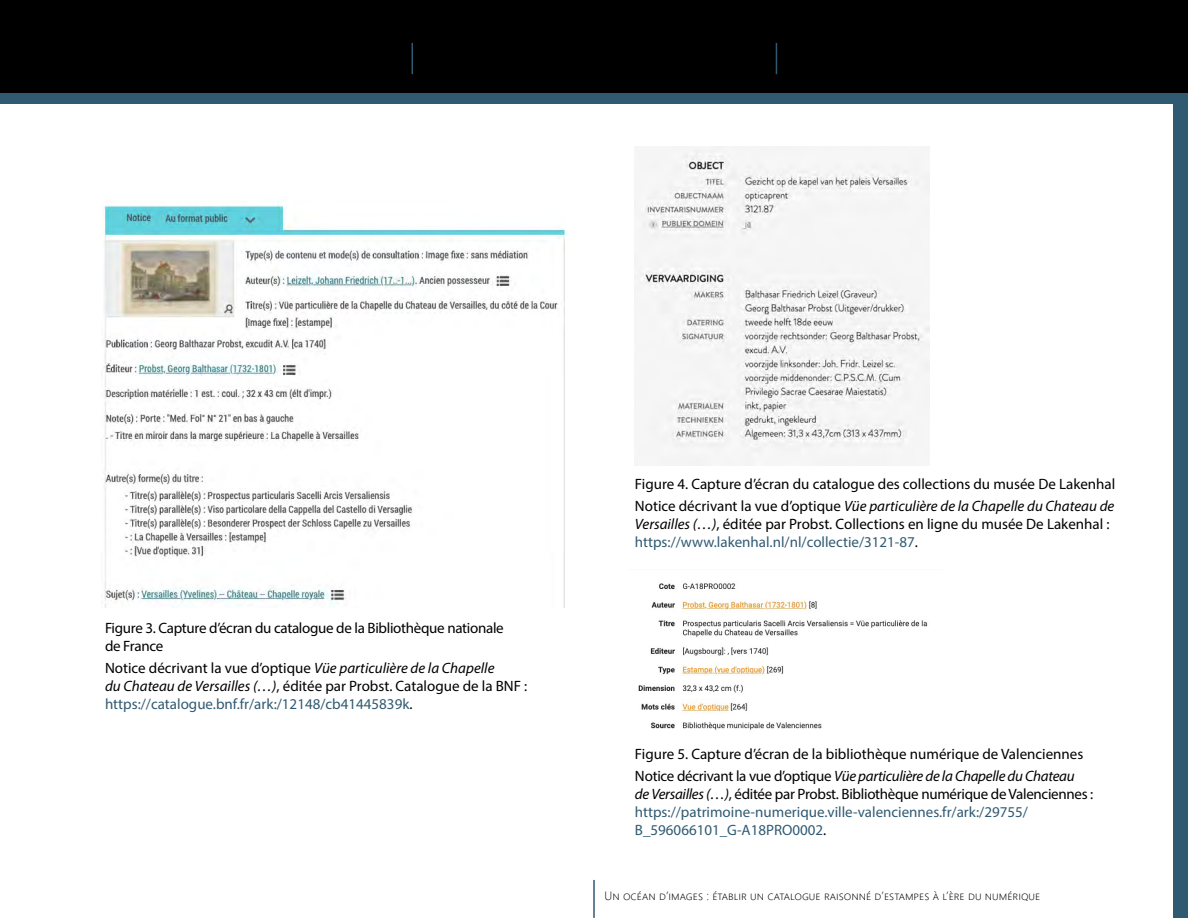
<style>
.page{position:relative;width:1188px;height:918px;background:#fff}
.page>*{position:absolute;margin:0;border:0;box-sizing:border-box;transform-origin:0 0}
.t1{font:15px/18px "Myriad Pro";color:#000}
.t2{font:15px/18px "Myriad Pro";color:#305a72}
.t3{font:15px/18px "Myriad Pro";letter-spacing:-.02em;color:#000}
.t4{font:300 12px "Segoe UI";color:#000}
.s1{font-style:italic}
.s2{color:#305a72}
.s3{font-style:italic;color:#000}
.s4{color:#000}
</style>
<div class="page">
<div style="left:1173px;top:98px;width:15px;height:820px;background:#305a72"></div>
<div style="left:0;top:92px;width:1188px;height:12px;background:#305a72"></div>
<div style="left:0;top:0;width:1188px;height:92px;background:#000"></div>
<hr style="left:593px;top:880px;width:2px;height:38px;background:#305a72">
<hr style="left:776px;top:43px;width:1px;height:31px;background:#305a72">
<hr style="left:411px;top:43px;width:2px;height:31px;background:#305a72">
<img style="left:635px;top:146px;width:295px;height:319px">
<img style="left:101px;top:199px;width:463px;height:408px">
<img style="left:638px;top:583px;width:290px;height:147px">
<p class="t3" style="left:105px;top:619px;width:400px">Figure 3. Capture d’écran du catalogue de la Bibliothèque nationale de France</p>
<p class="t1" style="left:105px;top:659px;width:424px">Notice décrivant la vue d’optique <span class="s1">Vüe particulière de la Chapelle<br>du Chateau de Versailles (…)</span>, éditée par Probst. Catalogue de la BNF : <span class="s2">https://catalogue.bnf.fr/ark:/12148/cb41445839k</span>.</p>
<p class="t1" style="left:635px;top:473px;width:482px;line-height:22.2px">Figure 4. Capture d’écran du catalogue des collections du musée De Lakenhal<br>Notice décrivant la vue d’optique <span class="s1">Vüe particulière de la Chapelle du Chateau de</span></p>
<p class="t1" style="left:635px;top:515px;width:476px"><span class="s1">Versailles (…)</span>, éditée par Probst. Collections en ligne du musée De Lakenhal : <span class="s2">https://www.lakenhal.nl/nl/collectie/3121-87</span>.</p>
<p class="t1" style="left:635px;top:742px;width:450px;line-height:22.2px">Figure 5. Capture d’écran de la bibliothèque numérique de Valenciennes<br>Notice décrivant la vue d’optique <span class="s1">Vüe particulière de la Chapelle du Chateau</span></p>
<p class="t2" style="left:635px;top:785px;width:460px"><span class="s3">de Versailles (…)</span><span class="s4">, éditée par Probst. Bibliothèque numérique de Valenciennes : </span>https://patrimoine-numerique.ville-valenciennes.fr/ark:/29755/<br>B_596066101_G-A18PRO0002<span class="s4">.</span></p>
<p class="t4" style="left:605px;top:887px;width:437px">Un océan d’images : établir un catalogue raisonné d’estampes à l’ère du numérique</p>
</div>
